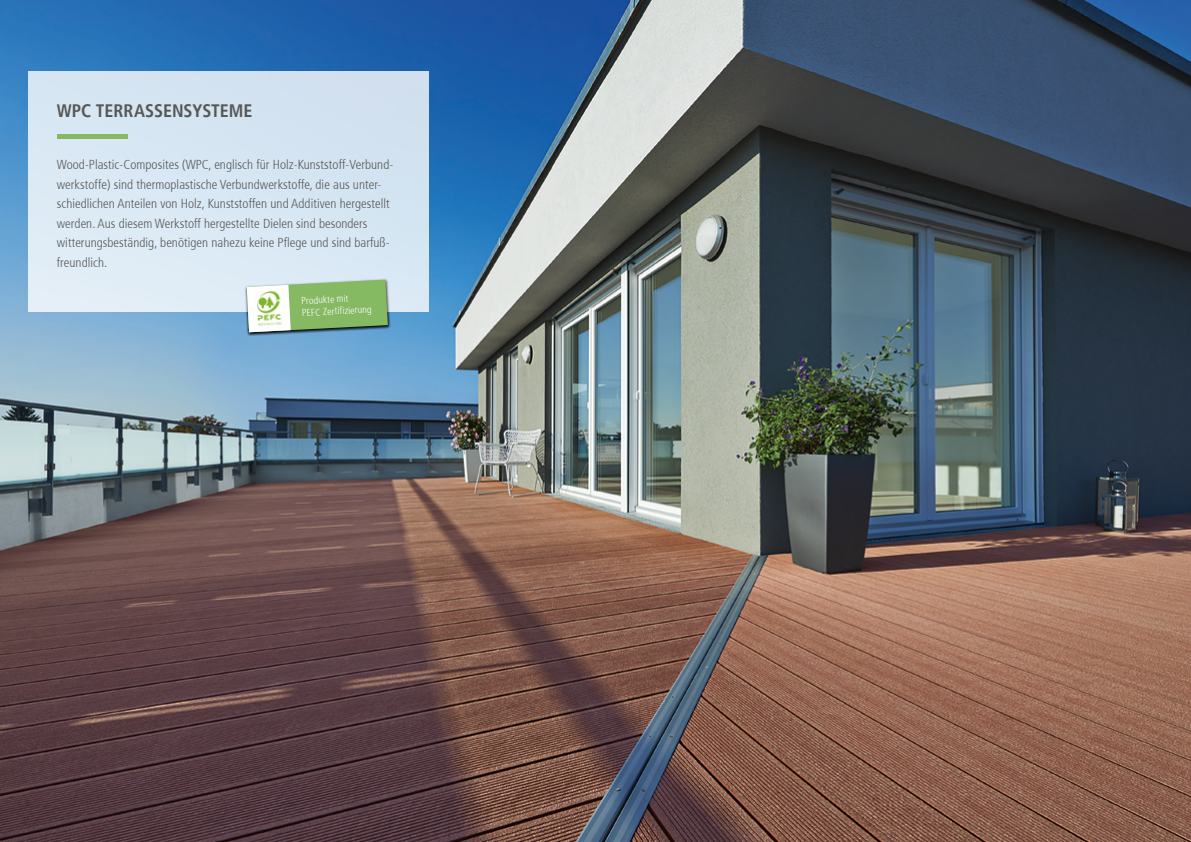
<style>
.page{position:relative;width:1191px;height:842px;background:#fff}
.page>*{position:absolute;margin:0;border:0;box-sizing:border-box;transform-origin:0 0}
.t1{font:700 condensed 18px "Frutiger";color:#575756}
.t2{font:300 condensed 13px/19.5px "Frutiger";letter-spacing:.005em;color:#575756}
.t3{font:300 condensed 10px/12px "Frutiger";color:#fff}
</style>
<div class="page">
<img style="left:0;top:0;width:1191px;height:842px">
<div style="left:28px;top:71px;width:401px;height:241px;background:#d7e7f4"></div>
<div style="left:57px;top:134px;width:71px;height:5px;background:#85b962"></div>
<div style="left:244px;top:279px;width:146px;height:58px;background:#000;opacity:.75"></div>
<svg style="left:247px;top:280px;width:141px;height:52px;background:#8fba7c"></svg>
<img style="left:253px;top:289px;width:33px;height:41px">
<h1 class="t1" style="left:57px;top:100px;width:197px">WPC TERRASSENSYSTEME</h1>
<p class="t2" style="left:57px;top:155px;width:338px">Wood-Plastic-Composites (WPC, englisch für Holz-Kunststoff-Verbund&shy;werkstoffe) sind thermoplastische Verbundwerkstoffe, die aus unter&shy;schiedlichen Anteilen von Holz, Kunststoffen und Additiven hergestellt werden. Aus diesem Werkstoff hergestellte Dielen sind besonders witterungsbeständig, benötigen nahezu keine Pflege und sind barfuß&shy;freundlich.</p>
<p class="t3" style="left:301px;top:295px;width:71px;rotate:-3deg">Produkte mit<br>PEFC Zertifizierung</p>
<p class="t3" style="left:293px;top:295px;width:71px;rotate:-3deg">Produkte mit<br>PEFC Zertifizierung</p>
</div>
